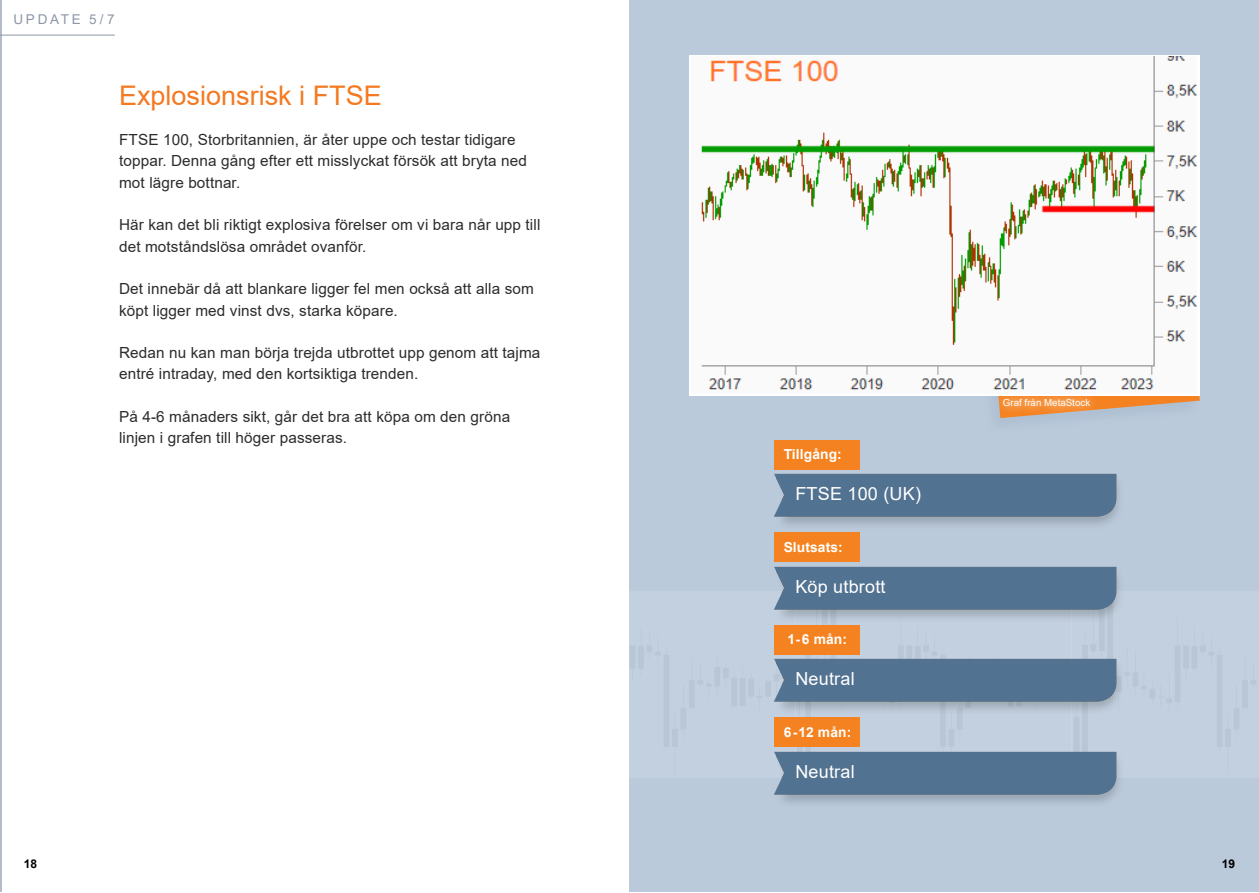
<style>
.page{position:relative;width:1259px;height:893px;background:#fff}
.page>*{position:absolute;margin:0;border:0;box-sizing:border-box;transform-origin:0 0}
.RUBBE_2020{font:27px "Arial";color:#f47921}
.TABELLTEXT_2020{font:18px "Arial";letter-spacing:.01em;color:#fff}
.BRÖD_2020{font:15.3px/21.3px "Arial";letter-spacing:.01em;color:#2e2b2c}
.t1{font:700 13.8px "Arial";letter-spacing:.01em;color:#fff}
.BRÖD_2020-2{font:13.5px "Arial";letter-spacing:.2em;color:#8d97a7}
.t2{font:700 12px "Arial";color:#000002}
.t3{font:9.75px "Arial";color:#fff}
</style>
<div class="page">
<div style="left:629px;top:0;width:630px;height:893px;background:#bbcadb"></div>
<svg style="left:992px;top:395px;width:207px;height:23px"></svg>
<div style="left:994px;top:390px;width:104px;height:25px;background:#fff;opacity:.75"></div>
<hr style="left:0;top:0;width:1px;height:893px;background:#b6bbcb">
<hr style="left:0;top:892px;width:1259px;height:1px;background:#fff">
<div style="left:774px;top:718px;width:85px;height:29px;background:#f58220"></div>
<img style="left:774px;top:731px;width:345px;height:72px">
<div style="left:774px;top:625px;width:85px;height:30px;background:#f58220"></div>
<img style="left:774px;top:639px;width:347px;height:85px">
<div style="left:774px;top:533px;width:85px;height:29px;background:#f58220"></div>
<img style="left:774px;top:546px;width:345px;height:85px">
<div style="left:774px;top:440px;width:85px;height:30px;background:#f58220"></div>
<img style="left:774px;top:454px;width:345px;height:85px">
<hr style="left:0;top:35px;width:115px;height:1px;background:#8d97a7">
<img style="left:691px;top:56px;width:506px;height:338px">
<p class="BRÖD_2020-2" style="left:14px;top:10px;width:69px">UPDATE</p>
<p class="BRÖD_2020-2" style="left:89px;top:10px;width:27px">5/7</p>
<p class="RUBBE_2020" style="left:119px;top:77px;width:264px">Explosionsrisk i FTSE</p>
<p class="BRÖD_2020" style="left:119px;top:129px;width:409px">FTSE 100, Storbritannien, är åter uppe och testar tidigare toppar. Denna gång efter ett misslyckat försök att bryta ned mot lägre bottnar.</p>
<p class="BRÖD_2020" style="left:119px;top:214px;width:423px">Här kan det bli riktigt explosiva förelser om vi bara når upp till det motståndslösa området ovanför.</p>
<p class="BRÖD_2020" style="left:119px;top:278px;width:416px">Det innebär då att blankare ligger fel men också att alla som köpt ligger med vinst dvs, starka köpare.</p>
<p class="BRÖD_2020" style="left:119px;top:342px;width:423px">Redan nu kan man börja trejda utbrottet upp genom att tajma entré intraday, med den kortsiktiga trenden.</p>
<p class="BRÖD_2020" style="left:119px;top:406px;width:393px">På 4-6 månaders sikt, går det bra att köpa om den gröna linjen i grafen till höger passeras.</p>
<p class="t1" style="left:783px;top:444px;width:60px">Tillgång:</p>
<p class="TABELLTEXT_2020" style="left:795px;top:482px;width:127px">FTSE 100 (UK)</p>
<p class="t1" style="left:783px;top:537px;width:61px">Slutsats:</p>
<p class="TABELLTEXT_2020" style="left:795px;top:574px;width:92px">Köp utbrott</p>
<p class="t1" style="left:787px;top:630px;width:61px">1-6 mån:</p>
<p class="TABELLTEXT_2020" style="left:795px;top:667px;width:61px">Neutral</p>
<p class="t1" style="left:783px;top:722px;width:69px">6-12 mån:</p>
<p class="TABELLTEXT_2020" style="left:795px;top:759px;width:61px">Neutral</p>
<p class="t3" style="left:1003px;top:396px;width:89px">Graf från MetaStock</p>
<p class="t2" style="left:24px;top:856px;width:15px">18</p>
<p class="t2" style="left:1221px;top:856px;width:15px">19</p>
</div>
